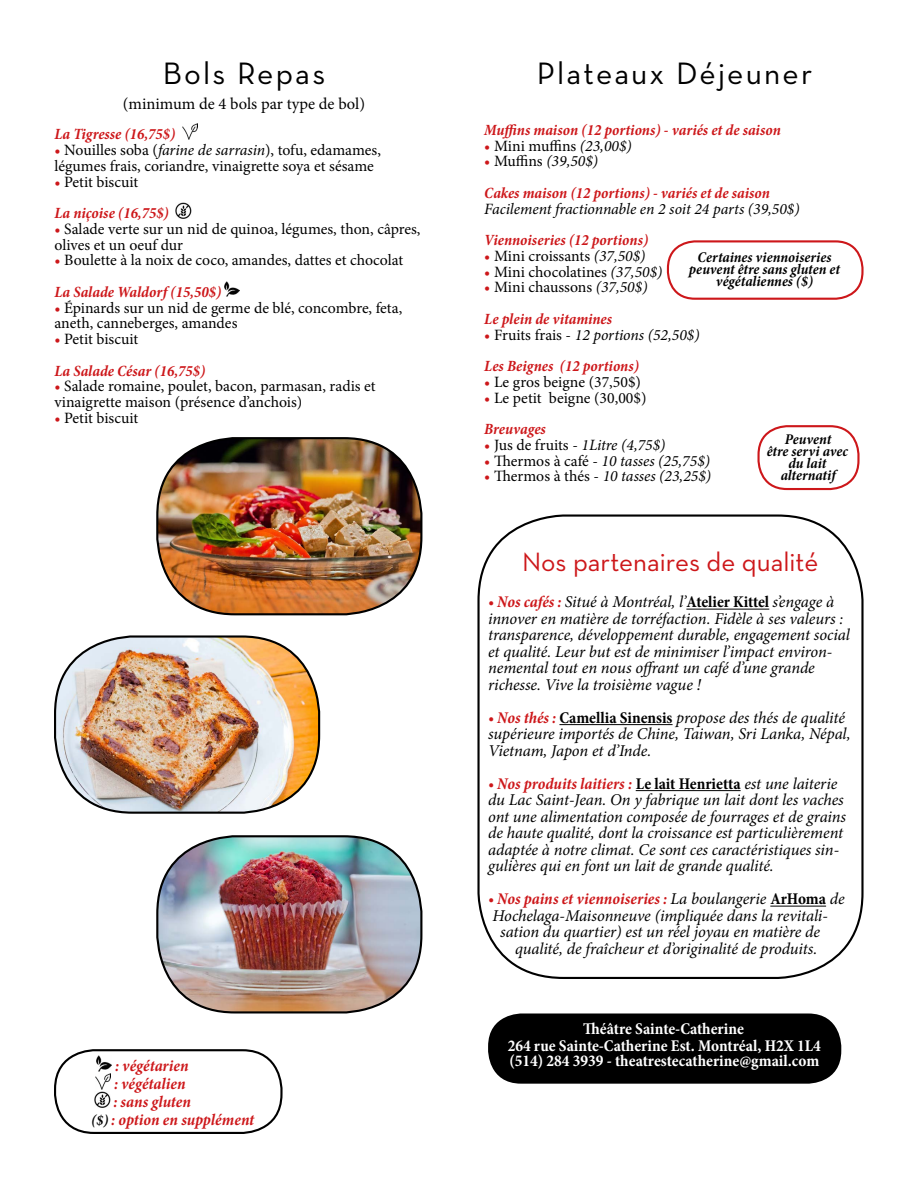
<style>
.page{position:relative;width:918px;height:1188px;background:#fff}
.page>*{position:absolute;margin:0;border:0;box-sizing:border-box;transform-origin:0 0}
.t1{font:31.5px "Neutra Text";letter-spacing:.07em;color:#000}
.t2{font:27px "Neutra Text";color:#cd171a}
.t3{font:italic 16.5px/16.5px "Minion Pro";letter-spacing:-.01em;color:#000}
.t4{font:700 condensed 16.5px/16.5px "Minion Pro";color:#fff;text-align:center}
.t5{font:italic 700 condensed 16.5px "Minion Pro";letter-spacing:.005em;color:#cd171a}
.t6{font:16.5px "Minion Pro";color:#000}
.t7{font:15.75px/15.8px "Minion Pro";color:#000}
.t8{font:italic 700 condensed 15.75px/31.5px "Minion Pro";letter-spacing:.005em;color:#cd171a}
.t9{font:italic 15.75px "Minion Pro";letter-spacing:-.005em;color:#000}
.t10{font:italic 700 condensed 15px/12px "Minion Pro";letter-spacing:.005em;color:#000;text-align:center}
.s1{color:#cd171a}
.s2{font-style:italic}
.s3{font-weight:400;font-style:normal;font-stretch:normal}
.s4{font-weight:400;font-style:normal;font-stretch:normal;color:#000}
.s5{font-weight:700;font-style:italic;font-stretch:condensed;color:#cd171a}
.s6{font-size:15px;color:#000}
.s7{font-weight:400;font-stretch:normal;color:#000}
.s8{font-style:normal;color:#cd171a}
.s9{font-style:normal}
.s10{font-weight:700;font-stretch:condensed;color:#cd171a}
.s11{font-weight:700;font-style:normal;font-stretch:condensed}
.s12{font-style:normal;color:#000}
</style>
<div class="page">
<hr style="left:686px;top:609px;width:83px;height:1px;background:#000">
<hr style="left:559px;top:724px;width:114px;height:1px;background:#000">
<hr style="left:636px;top:790px;width:105px;height:1px;background:#000">
<hr style="left:770px;top:906px;width:56px;height:1px;background:#000">
<div style="left:667px;top:240px;width:197px;height:60px;border:2px solid #cd171a;border-radius:27px"></div>
<img style="left:182px;top:123px;width:15px;height:16px">
<img style="left:176px;top:202px;width:16px;height:16px">
<img style="left:224px;top:281px;width:16px;height:16px">
<img style="left:55px;top:637px;width:264px;height:176px">
<div style="left:54px;top:635px;width:266px;height:179px;border:2px solid #000;border-radius:77px"></div>
<img style="left:157px;top:836px;width:264px;height:176px">
<div style="left:156px;top:835px;width:266px;height:179px;border:2px solid #000;border-radius:77px"></div>
<div style="left:757px;top:425px;width:103px;height:65px;border:2px solid #cd171a;border-radius:28px"></div>
<img style="left:97px;top:1056px;width:15px;height:15px">
<img style="left:96px;top:1073px;width:15px;height:16px">
<img style="left:94px;top:1091px;width:16px;height:16px">
<div style="left:54px;top:1049px;width:229px;height:85px;border:2px solid #000;border-radius:39px"></div>
<img style="left:157px;top:438px;width:264px;height:176px">
<div style="left:156px;top:437px;width:266px;height:178px;border:2px solid #000;border-radius:77px"></div>
<div style="left:488px;top:1014px;width:353px;height:70px;background:#000;border-radius:33px"></div>
<h1 class="t1" style="left:163px;top:54px;width:164px">Bols Repas</h1>
<p class="t6" style="left:123px;top:93px;width:244px">(minimum de 4 bols par type de bol)</p>
<p class="t8" style="left:54px;top:118px;width:122px">La Tigresse (16,75$)</p>
<p class="t7" style="left:54px;top:142px;width:328px"><span class="s1">•</span> Nouilles soba (<span class="s2">farine de sarrasin</span>), tofu, edamames, légumes frais, coriandre, vinaigrette soya et sésame</p>
<p class="t8" style="left:54px;top:166px;width:116px"><span class="s3">•</span> <span class="s4">Petit biscuit<br></span>La niçoise (16,75$)</p>
<p class="t7" style="left:54px;top:221px;width:367px"><span class="s1">•</span> Salade verte sur un nid de quinoa, légumes, thon, câpres, olives et un oeuf dur</p>
<p class="t7" style="left:54px;top:245px;width:350px;line-height:31.5px"><span class="s1">•</span> Boulette à la noix de coco, amandes, dattes et chocolat<br><span class="s5">La Salade Waldorf (15,50$)</span></p>
<p class="t7" style="left:54px;top:300px;width:349px"><span class="s1">•</span> Épinards sur un nid de germe de blé, concombre, feta, aneth, canneberges, amandes</p>
<p class="t8" style="left:54px;top:323px;width:152px"><span class="s3">•</span> <span class="s4">Petit biscuit<br></span>La Salade César (16,75$)</p>
<p class="t7" style="left:54px;top:378px;width:323px"><span class="s1">•</span> Salade romaine, poulet, bacon, parmasan, radis et vinaigrette maison (présence d’anchois)</p>
<p class="t7" style="left:54px;top:410px;width:85px"><span class="s1">•</span> Petit biscuit</p>
<p class="t5" style="left:115px;top:1054px;width:75px">: végétarien</p>
<p class="t5" style="left:114px;top:1072px;width:73px">: végétalien</p>
<p class="t5" style="left:113px;top:1090px;width:79px">: sans gluten</p>
<p class="t5" style="left:91px;top:1108px;width:165px"><span class="s6">($)</span> : option en supplément</p>
<h1 class="t1" style="left:537px;top:54px;width:277px">Plateaux Déjeuner</h1>
<p class="t8" style="left:484px;top:114px;width:298px">Muffins maison (12 portions) - variés et de saison</p>
<p class="t7" style="left:484px;top:138px;width:149px"><span class="s1">•</span> Mini muffins <span class="s2">(23,00$)</span></p>
<p class="t8" style="left:484px;top:145px;width:287px"><span class="s3">•</span> <span class="s4">Muffins</span> <span class="s7">(39,50$)<br></span>Cakes maison (12 portions) - variés et de saison</p>
<p class="t9" style="left:484px;top:198px;width:317px">Facilement fractionnable en 2 soit 24 parts (39,50$)</p>
<p class="t8" style="left:484px;top:224px;width:165px">Viennoiseries (12 portions)</p>
<p class="t7" style="left:484px;top:248px;width:163px"><span class="s1">•</span> Mini croissants <span class="s2">(37,50$)</span></p>
<p class="t7" style="left:484px;top:264px;width:180px"><span class="s1">•</span> Mini chocolatines <span class="s2">(37,50$)</span></p>
<p class="t8" style="left:484px;top:271px;width:165px"><span class="s3">•</span> <span class="s4">Mini chaussons</span> <span class="s7">(37,50$)<br></span>Le plein de vitamines</p>
<p class="t8" style="left:484px;top:319px;width:217px"><span class="s3">•</span> <span class="s4">Fruits frais -</span> <span class="s7">12 portions (52,50$)<br></span>Les Beignes (12 portions)</p>
<p class="t7" style="left:484px;top:374px;width:158px"><span class="s1">•</span> Le gros beigne (37,50$)</p>
<p class="t7" style="left:484px;top:382px;width:164px;line-height:31.5px"><span class="s1">•</span> Le petit beigne (30,00$)<br><span class="s5">Breuvages</span></p>
<p class="t9" style="left:484px;top:434px;width:183px"><span class="s8">•</span> <span class="s9">Jus de fruits -</span> 1Litre (4,75$)</p>
<p class="t9" style="left:484px;top:450px;width:227px"><span class="s8">•</span> <span class="s9">Thermos à café -</span> 10 tasses (25,75$)</p>
<p class="t9" style="left:484px;top:466px;width:228px"><span class="s8">•</span> <span class="s9">Thermos à thés -</span> 10 tasses (23,25$)</p>
<p class="t10" style="left:689px;top:251px;width:153px">Certaines viennoiseries peuvent être sans gluten et végétaliennes ($)</p>
<p class="t10" style="left:767px;top:433px;width:83px">Peuvent<br>être servi avec du lait alternatif</p>
<h2 class="t2" style="left:522px;top:546px;width:298px">Nos partenaires de qualité</h2>
<p class="t3" style="left:488px;top:594px;width:363px"><span class="s10">• Nos cafés :</span> Situé à Montréal, l’<span class="s11">Atelier Kittel</span> s’engage à innover en matière de torréfaction. Fidèle à ses valeurs : transparence, développement durable, engagement social et qualité. Leur but est de minimiser l’impact environ&shy;nemental tout en nous offrant un café d’une grande richesse. Vive la troisième vague !</p>
<p class="t3" style="left:488px;top:709px;width:364px"><span class="s10">• Nos thés :</span> <span class="s11">Camellia Sinensis</span> propose des thés de qualité supérieure importés de Chine, Taiwan, Sri Lanka, Népal,<br>Vietnam, Japon et d’Inde.</p>
<p class="t3" style="left:488px;top:775px;width:360px"><span class="s10">• Nos produits laitiers :</span> <span class="s11">Le lait Henrietta</span> est une laiterie du Lac Saint-Jean. On y fabrique un lait dont les vaches ont une alimentation composée de fourrages et de grains de haute qualité, dont la croissance est particulièrement adaptée à notre climat. Ce sont ces caractéristiques sin&shy;gulières qui en font un lait de grande qualité.</p>
<p class="t5" style="left:488px;top:888px;width:358px">• Nos pains et viennoiseries : <span class="s7">La boulangerie</span> <span class="s12">ArHoma</span> <span class="s7">de</span></p>
<p class="t3" style="left:493px;top:907px;width:337px">Hochelaga-Maisonneuve (impliquée dans la revitali-</p>
<p class="t3" style="left:500px;top:924px;width:322px">sation du quartier) est un réel joyau en matière de</p>
<p class="t3" style="left:515px;top:940px;width:304px">qualité, de fraîcheur et d’originalité de produits.</p>
<p class="t4" style="left:508px;top:1021px;width:315px">Théâtre Sainte-Catherine<br>264 rue Sainte-Catherine Est. Montréal, H2X 1L4</p>
<p class="t4" style="left:509px;top:1052px;width:311px">(514) 284 3939 - theatrestecatherine@gmail.com</p>
</div>
